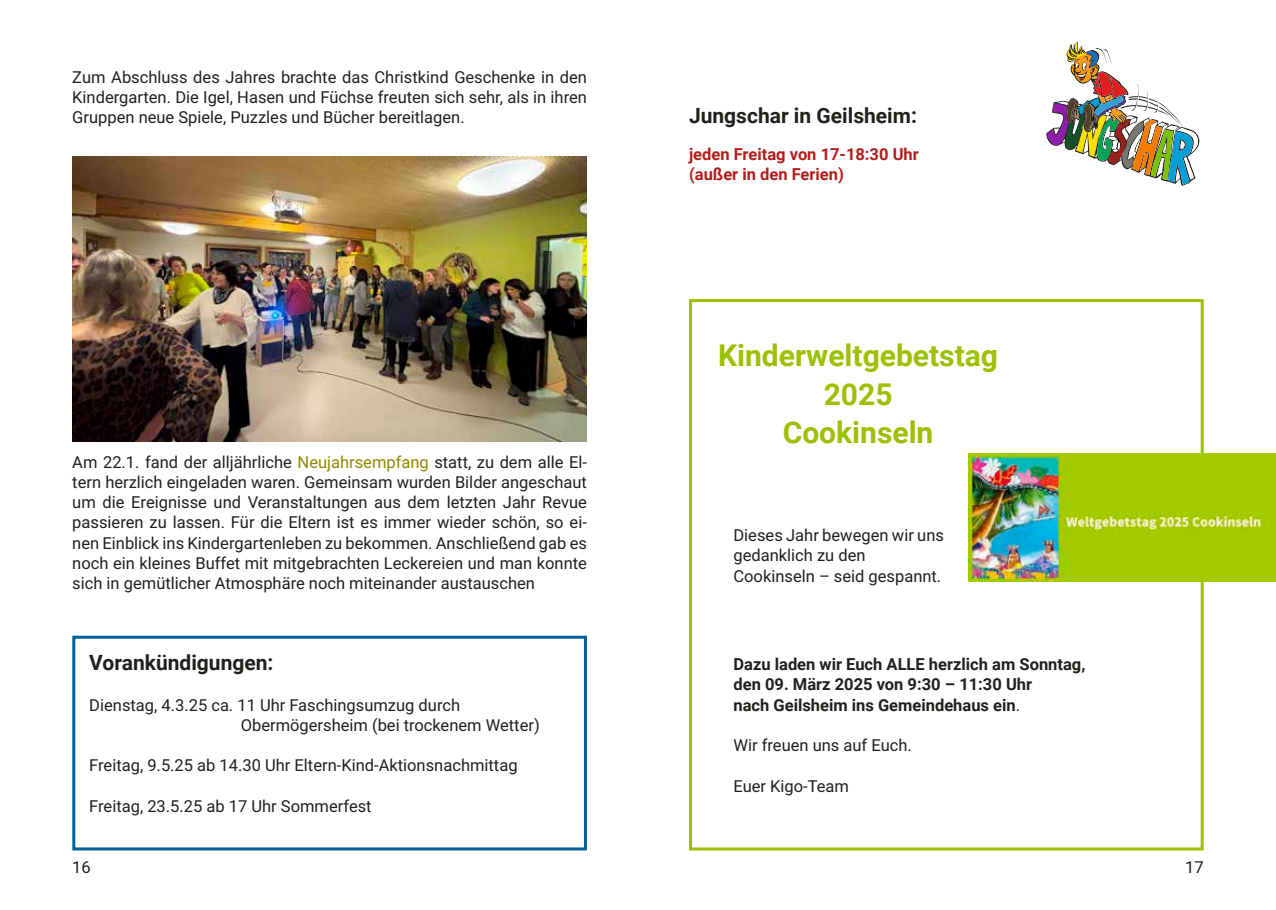
<style>
.page{position:relative;width:1276px;height:910px;background:#fff}
.page>*{position:absolute;margin:0;border:0;box-sizing:border-box;transform-origin:0 0}
.t1{font:700 30px/38.2px "Roboto";color:#9dc000;text-align:center}
.t2{font:700 21px "Roboto";color:#21201c}
.t3{font:16.5px/20.2px "Roboto";color:#21201c;text-align:justify}
.t4{font:700 16.5px/20.2px "Roboto";color:#21201c}
.t5{font:700 16.5px/20.2px "Roboto";color:#b31e1c}
.s1{color:#928700}
.s2{font-weight:400}
</style>
<div class="page">
<div style="left:72px;top:636px;width:515px;height:214px;border:3px solid #00609c"></div>
<img style="left:72px;top:156px;width:515px;height:286px">
<div style="left:689px;top:299px;width:514px;height:551px;border:3px solid #9dc000"></div>
<svg style="left:1046px;top:42px;width:153px;height:144px"></svg>
<img style="left:968px;top:454px;width:308px;height:128px">
<p class="t3" style="left:72px;top:66px;width:516px">Zum Abschluss des Jahres brachte das Christkind Geschenke in den Kindergarten. Die Igel, Hasen und Füchse freuten sich sehr, als in ihren Gruppen neue Spiele, Puzzles und Bücher bereitlagen.</p>
<p class="t3" style="left:72px;top:451px;width:516px">Am 22.1. fand der alljährliche <span class="s1">Neujahrsempfang</span> statt, zu dem alle El&shy;tern herzlich eingeladen waren. Gemeinsam wurden Bilder angeschaut um die Ereignisse und Veranstaltungen aus dem letzten Jahr Revue passieren zu lassen. Für die Eltern ist es immer wieder schön, so ei&shy;nen Einblick ins Kindergartenleben zu bekommen. Anschließend gab es noch ein kleines Buffet mit mitgebrachten Leckereien und man konnte sich in gemütlicher Atmosphäre noch miteinander austauschen</p>
<p class="t2" style="left:89px;top:648px;width:186px">Vorankündigungen:</p>
<p class="t3" style="left:241px;top:694px;width:300px;text-indent:-151px">Dienstag, 4.3.25 ca. 11 Uhr Faschingsumzug durch<br>Obermögersheim (bei trockenem Wetter)</p>
<p class="t3" style="left:89px;top:755px;width:430px">Freitag, 9.5.25 ab 14.30 Uhr Eltern-Kind-Aktionsnachmittag</p>
<p class="t3" style="left:89px;top:795px;width:284px">Freitag, 23.5.25 ab 17 Uhr Sommerfest</p>
<p class="t2" style="left:689px;top:101px;width:229px">Jungschar in Geilsheim:</p>
<p class="t5" style="left:689px;top:143px;width:231px">jeden Freitag von 17-18:30 Uhr (außer in den Ferien)</p>
<h1 class="t1" style="left:718px;top:335px;width:281px">Kinderweltgebetstag<br>2025<br>Cookinseln</h1>
<p class="t3" style="left:733px;top:524px;width:212px;text-align:left">Dieses Jahr bewegen wir uns gedanklich zu den<br>Cookinseln – seid gespannt.</p>
<p class="t4" style="left:733px;top:653px;width:353px">Dazu laden wir Euch ALLE herzlich am Sonntag, den 09. März 2025 von 9:30 – 11:30 Uhr<br>nach Geilsheim ins Gemeindehaus ein<span class="s2">.</span></p>
<p class="t3" style="left:733px;top:734px;width:180px">Wir freuen uns auf Euch.</p>
<p class="t3" style="left:733px;top:775px;width:117px">Euer Kigo-Team</p>
<p class="t3" style="left:72px;top:856px;width:20px">16</p>
<p class="t3" style="left:1185px;top:856px;width:20px">17</p>
</div>
